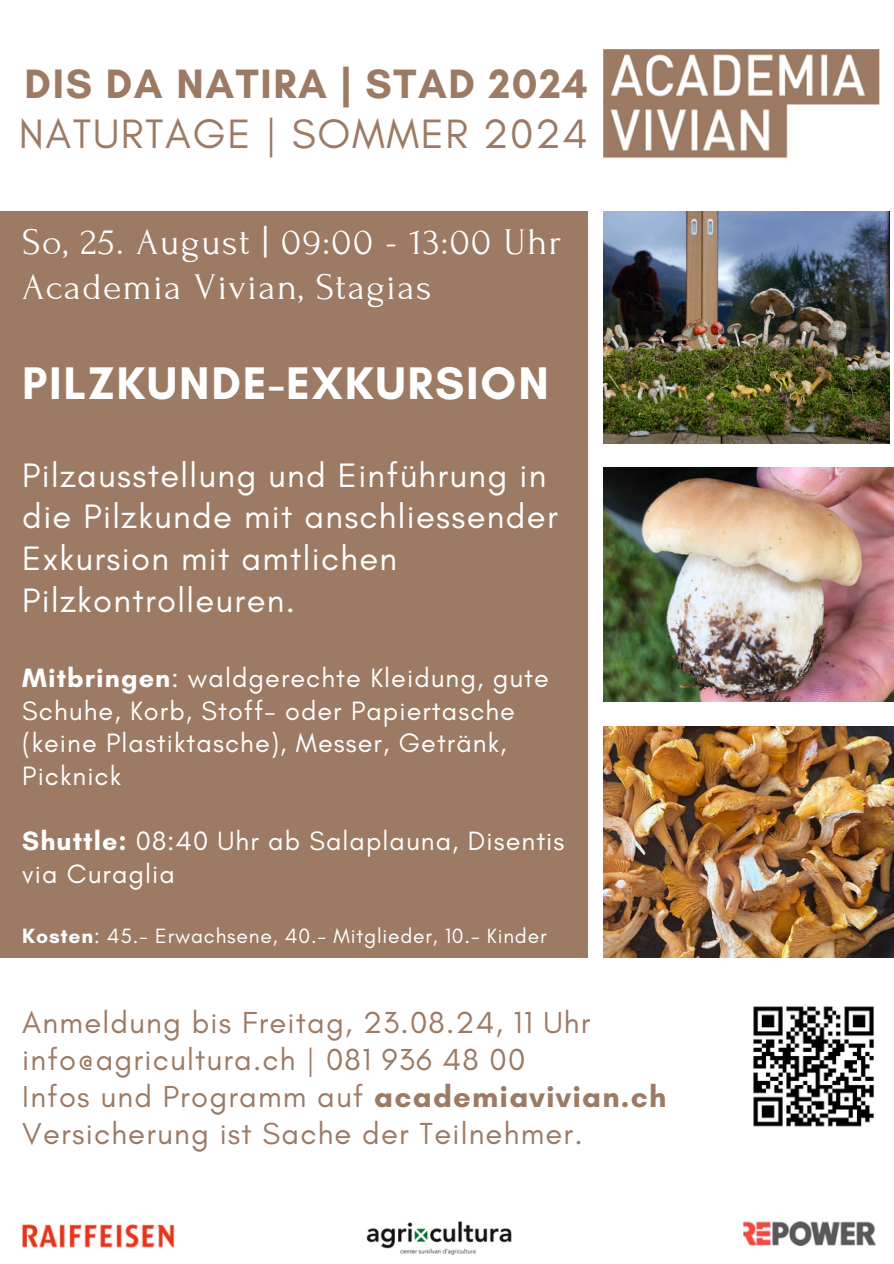
<style>
.page{position:relative;width:894px;height:1264px;background:#fff}
.page>*{position:absolute;margin:0;border:0;box-sizing:border-box;transform-origin:0 0}
.t1{font:700 46.5px "Glacial Indifference";letter-spacing:.04em;color:#fff}
.t2{font:700 41.85px/50.6px "Glacial Indifference";letter-spacing:.04em;color:#9c7a64}
.t3{font:37.5px/45px "Forum";letter-spacing:.04em;color:#fff}
.t4{font:34.5px/41.7px "Glacial Indifference";letter-spacing:.04em;color:#fff}
.t5{font:30.9px/37.2px "Glacial Indifference";letter-spacing:.04em;color:#9c7a64}
.t6{font:27px/32.7px "Glacial Indifference";letter-spacing:.04em;color:#fff}
.t7{font:21px "Glacial Indifference";letter-spacing:.04em;color:#fff}
.s1{font-weight:400}
.s2{font-weight:700}
</style>
<div class="page">
<div style="left:0;top:211px;width:587px;height:746px;background:#9c7a64"></div>
<img style="left:22px;top:1224px;width:153px;height:24px">
<img style="left:743px;top:1221px;width:132px;height:24px">
<img style="left:366px;top:1221px;width:146px;height:33px">
<img style="left:603px;top:50px;width:277px;height:109px">
<img style="left:753px;top:1006px;width:121px;height:121px">
<img style="left:603px;top:726px;width:290px;height:231px">
<img style="left:603px;top:468px;width:290px;height:234px">
<img style="left:603px;top:211px;width:286px;height:232px">
<p class="t2" style="left:19px;top:58px;width:570px">DIS DA NATIRA | STAD 2024<br><span class="s1">NATURTAGE | SOMMER 2024</span></p>
<p class="t3" style="left:22px;top:220px;width:540px">So, 25. August | 09:00 - 13:00 Uhr<br>Academia Vivian, Stagias</p>
<p class="t1" style="left:22px;top:355px;width:528px">PILZKUNDE-EXKURSION</p>
<p class="t4" style="left:22px;top:454px;width:537px">Pilzausstellung und Einführung in die Pilzkunde mit anschliessender<br>Exkursion mit amtlichen<br>Pilzkontrolleuren.</p>
<h4 class="t6" style="left:22px;top:661px;width:528px"><span class="s2">Mitbringen</span>: waldgerechte Kleidung, gute Schuhe, Korb, Stoff- oder Papiertasche (keine Plastiktasche), Messer, Getränk, Picknick</h4>
<p class="t6" style="left:22px;top:824px;width:543px"><span class="s2">Shuttle:</span> 08:40 Uhr ab Salaplauna, Disentis via Curaglia</p>
<p class="t7" style="left:22px;top:922px;width:525px"><span class="s2">Kosten</span>: 45.- Erwachsene, 40.- Mitglieder, 10.- Kinder</p>
<p class="t5" style="left:22px;top:1003px;width:645px">Anmeldung bis Freitag, 23.08.24, 11 Uhr info@agricultura.ch | 081 936 48 00<br>Infos und Programm auf <span class="s2">academiavivian.ch </span>Versicherung ist Sache der Teilnehmer.</p>
</div>
